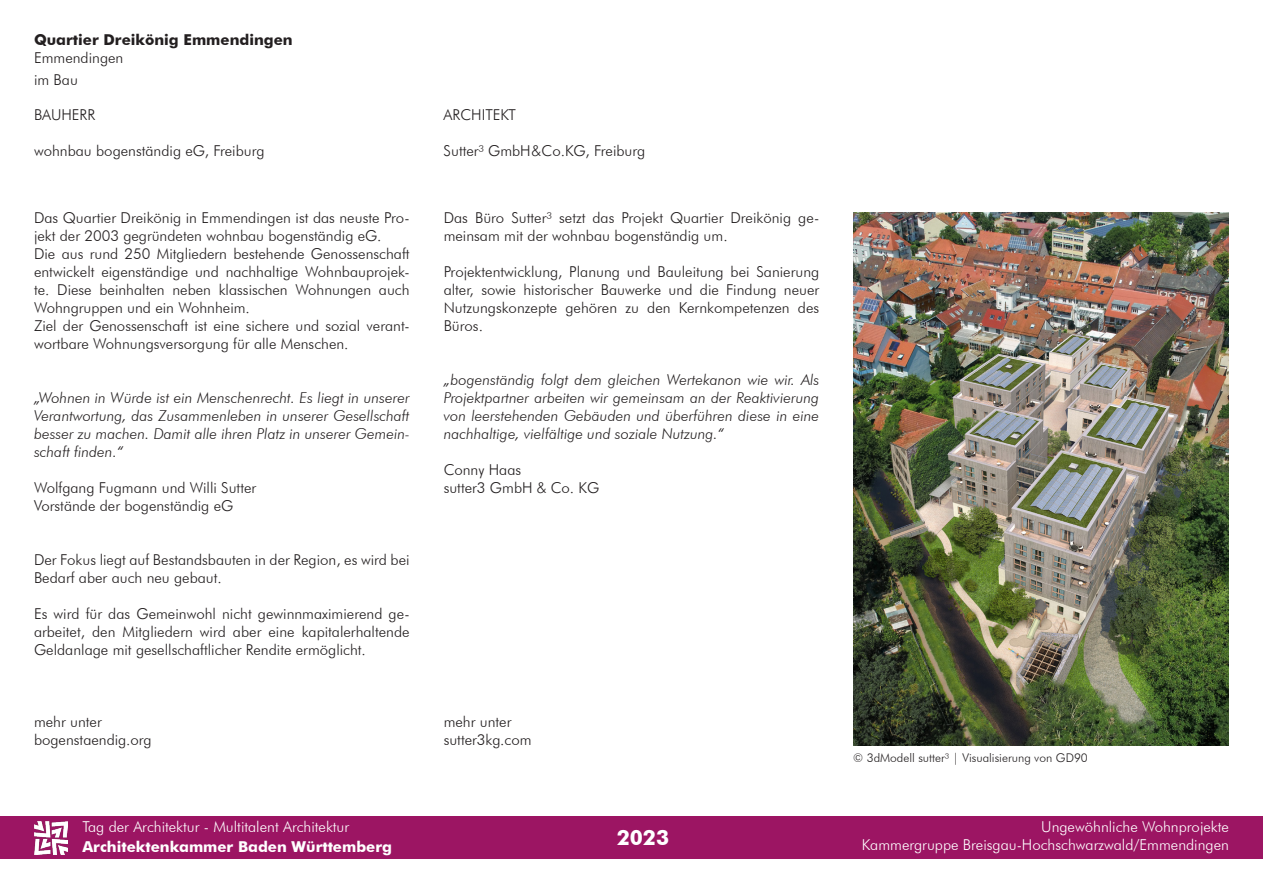
<style>
.page{position:relative;width:1263px;height:893px;background:#fff}
.page>*{position:absolute;margin:0;border:0;box-sizing:border-box;transform-origin:0 0}
.t1{font:700 21px "Futura BT";color:#fff}
.t2{font:300 15px/18px "Futura BT";color:#231f20}
.t3{font:italic 300 15px/18px "Futura BT";color:#231f20;text-align:justify}
.t4{font:300 15px "Futura BT";color:#fff}
.t5{font:700 15px "Futura BT";color:#fff}
.t6{font:700 15px "Futura BT";color:#231f20}
.t7{font:300 12px "Futura BT";color:#231f20}
</style>
<div class="page">
<div style="left:0;top:816px;width:1263px;height:43px;background:#9c1563"></div>
<img style="left:34px;top:821px;width:33px;height:33px">
<img style="left:853px;top:212px;width:376px;height:534px">
<p class="t6" style="left:34px;top:31px;width:260px">Quartier Dreikönig Emmendingen</p>
<p class="t2" style="left:34px;top:49px;width:91px">Emmendingen</p>
<p class="t2" style="left:34px;top:71px;width:45px">im Bau</p>
<p class="t2" style="left:34px;top:106px;width:63px">BAUHERR</p>
<p class="t2" style="left:34px;top:142px;width:232px">wohnbau bogenständig eG, Freiburg</p>
<p class="t2" style="left:34px;top:208px;width:377px">Das Quartier Dreikönig in Emmendingen ist das neuste Pro&shy;jekt der 2003 gegründeten wohnbau bogenständig eG.</p>
<p class="t2" style="left:34px;top:244px;width:377px;text-align:justify">Die aus rund 250 Mitgliedern bestehende Genossenschaft entwickelt eigenständige und nachhaltige Wohnbauprojek&shy;te. Diese beinhalten neben klassischen Wohnungen auch Wohngruppen und ein Wohnheim.</p>
<p class="t2" style="left:34px;top:316px;width:377px">Ziel der Genossenschaft ist eine sichere und sozial verant&shy;wortbare Wohnungsversorgung für alle Menschen.</p>
<p class="t3" style="left:34px;top:388px;width:377px">„Wohnen in Würde ist ein Menschenrecht. Es liegt in unserer Verantwortung, das Zusammenleben in unserer Gesellschaft besser zu machen. Damit alle ihren Platz in unserer Gemein&shy;schaft finden.“</p>
<p class="t2" style="left:34px;top:478px;width:224px">Wolfgang Fugmann und Willi Sutter</p>
<p class="t2" style="left:34px;top:496px;width:201px">Vorstände der bogenständig eG</p>
<p class="t2" style="left:34px;top:550px;width:377px">Der Fokus liegt auf Bestandsbauten in der Region, es wird bei<br>Bedarf aber auch neu gebaut.</p>
<p class="t2" style="left:34px;top:604px;width:377px;text-align:justify">Es wird für das Gemeinwohl nicht gewinnmaximierend ge&shy;arbeitet, den Mitgliedern wird aber eine kapitalerhaltende Geldanlage mit gesellschaftlicher Rendite ermöglicht.</p>
<p class="t2" style="left:34px;top:712px;width:69px">mehr unter</p>
<p class="t2" style="left:34px;top:730px;width:119px">bogenstaendig.org</p>
<p class="t4" style="left:82px;top:818px;width:268px">Tag der Architektur - Multitalent Architektur</p>
<p class="t5" style="left:82px;top:838px;width:311px">Architektenkammer Baden Württemberg</p>
<p class="t2" style="left:444px;top:106px;width:74px">ARCHITEKT</p>
<p class="t2" style="left:444px;top:142px;width:203px">Sutter³ GmbH&amp;Co.KG, Freiburg</p>
<p class="t2" style="left:444px;top:208px;width:377px">Das Büro Sutter³ setzt das Projekt Quartier Dreikönig ge&shy;meinsam mit der wohnbau bogenständig um.</p>
<p class="t2" style="left:444px;top:262px;width:377px;text-align:justify">Projektentwicklung, Planung und Bauleitung bei Sanierung alter, sowie historischer Bauwerke und die Findung neuer Nutzungskonzepte gehören zu den Kernkompetenzen des Büros.</p>
<p class="t3" style="left:444px;top:370px;width:377px">„bogenständig folgt dem gleichen Wertekanon wie wir. Als Projektpartner arbeiten wir gemeinsam an der Reaktivierung von leerstehenden Gebäuden und überführen diese in eine nachhaltige, vielfältige und soziale Nutzung.“</p>
<p class="t2" style="left:444px;top:460px;width:79px">Conny Haas</p>
<p class="t2" style="left:444px;top:478px;width:157px">sutter3 GmbH &amp; Co. KG</p>
<p class="t2" style="left:444px;top:712px;width:69px">mehr unter</p>
<p class="t2" style="left:444px;top:730px;width:89px">sutter3kg.com</p>
<p class="t1" style="left:617px;top:825px;width:54px">2023</p>
<p class="t7" style="left:853px;top:750px;width:236px">© 3dModell sutter³ | Visualisierung von GD90</p>
<p class="t4" style="left:1041px;top:818px;width:189px">Ungewöhnliche Wohnprojekte</p>
<p class="t4" style="left:862px;top:836px;width:369px">Kammergruppe Breisgau-Hochschwarzwald/Emmendingen</p>
</div>
